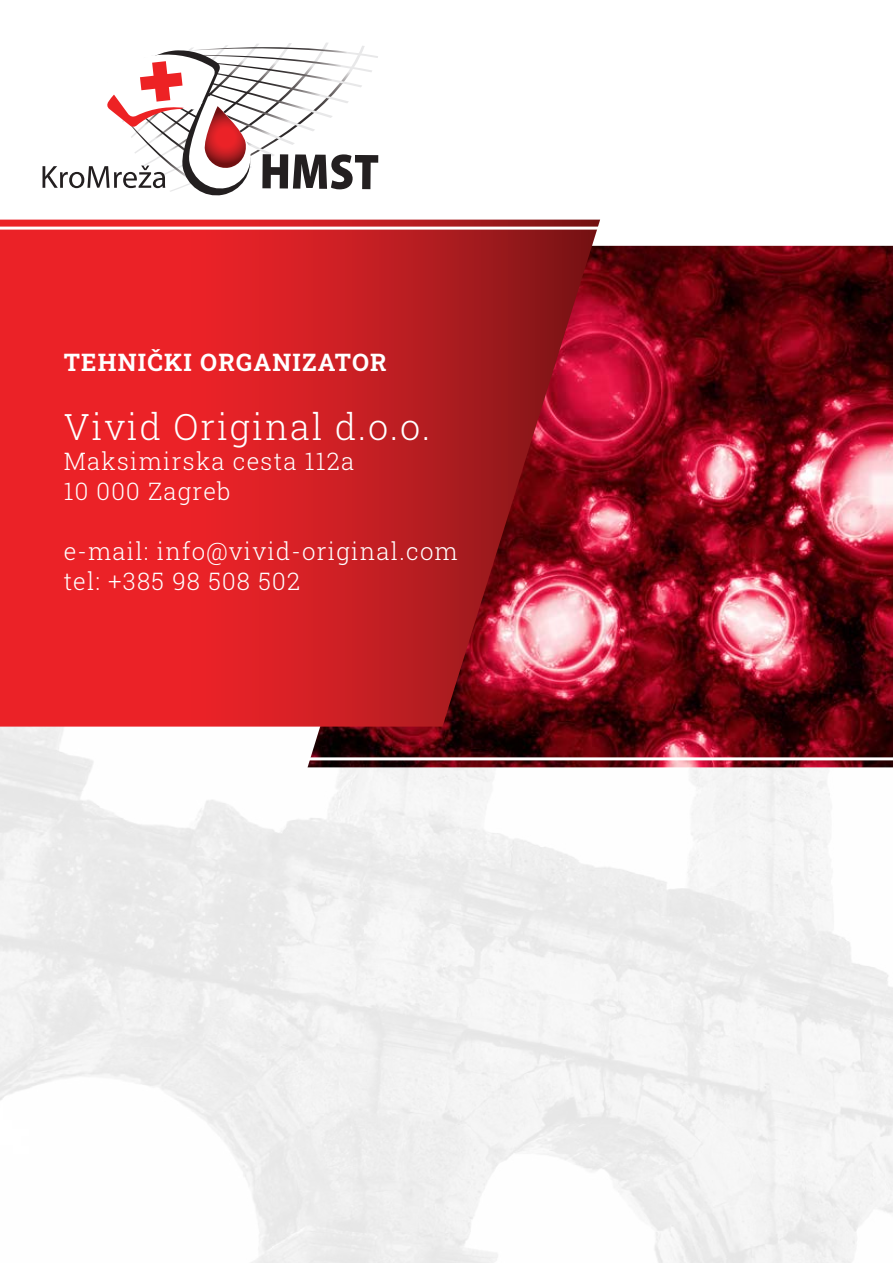
<style>
.page{position:relative;width:893px;height:1263px;background:#fff}
.page>*{position:absolute;margin:0;border:0;box-sizing:border-box;transform-origin:0 0}
.t1{font:300 36px "Roboto Slab";letter-spacing:.05em;color:#fff}
.t2{font:300 24px/30px "Roboto Slab";letter-spacing:.05em;color:#fff}
.t3{font:700 24px "Roboto Slab";letter-spacing:.05em;color:#fff}
</style>
<div class="page">
<img style="left:308px;top:246px;width:585px;height:521px">
<svg style="left:0;top:220px;width:600px;height:507px;background:#cf2126"></svg>
<svg style="left:43px;top:43px;width:335px;height:153px"></svg>
<hr style="left:0;top:227px;width:600px;height:3px;background:#fff">
<hr style="left:308px;top:757px;width:585px;height:3px;background:#fff">
<p class="t3" style="left:64px;top:346px;width:324px">TEHNIČKI ORGANIZATOR</p>
<h1 class="t1" style="left:64px;top:402px;width:368px">Vivid Original d.o.o.</h1>
<p class="t2" style="left:64px;top:445px;width:292px">Maksimirska cesta 112a<br>10 000 Zagreb</p>
<p class="t2" style="left:64px;top:535px;width:396px">e-mail: info@vivid-original.com tel: +385 98 508 502</p>
</div>
